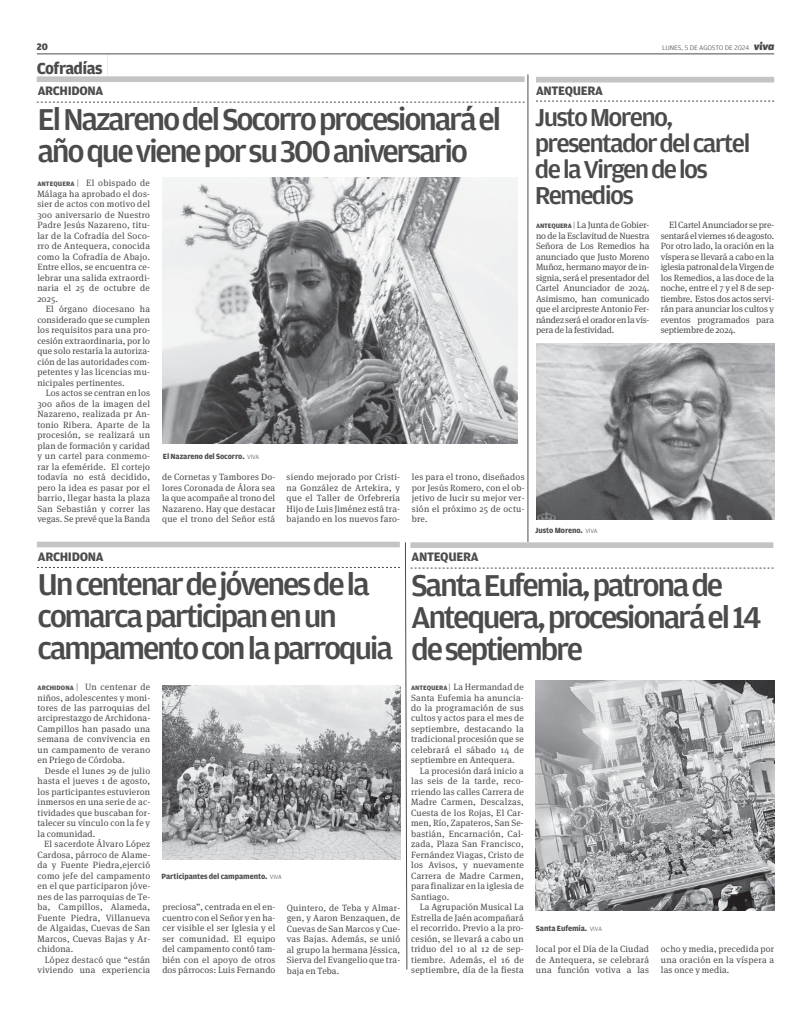
<style>
.page{position:relative;width:811px;height:1021px;background:#fff}
.page>*{position:absolute;margin:0;border:0;box-sizing:border-box;transform-origin:0 0}
.t1{font:500 32px/32px "Amplitude";letter-spacing:-.07em;color:#4b4b4d;scale:1.05 1}
.t2{font:500 26px/26px "Amplitude";letter-spacing:-.065em;color:#4b4b4d;scale:1.05 1}
.t3{font:700 17px "Amplitude";letter-spacing:-.035em;color:#4b4b4d}
.t4{font:700 13px "Amplitude";letter-spacing:-.025em;color:#4b4b4d}
.t5{font:900 10px "Amplitude";color:#4b4b4d}
.t6{font:9.1px/10.5px "Meta Serif OT";letter-spacing:.02em;color:#4b4b4d;text-align:justify}
.t7{font:700 8px "Amplitude";letter-spacing:-.015em;color:#4b4b4d}
.t8{font:300 7px "Amplitude";letter-spacing:-.01em;color:#4b4b4d;scale:1.1 1}
.s1{font-family:"Apex New";font-weight:800;font-style:italic;font-size:11px}
.s2{font-family:"Apex New";font-weight:100;font-size:23px}
.s3{font-family:"Amplitude";font-weight:700;font-size:6.8px}
.s4{font-family:"Amplitude";font-weight:300}
.s5{font-weight:300;font-size:6.5px}
</style>
<div class="page">
<hr style="left:37px;top:54px;width:737px;height:1px;background:#4b4b4d">
<div style="left:37px;top:541px;width:363px;height:6px;background:#eceded"></div>
<img style="left:162px;top:178px;width:355px;height:265px">
<div style="left:37px;top:76px;width:487px;height:6px;background:#c2c4c6"></div>
<svg style="left:37px;top:102px;width:487px;height:1px"></svg>
<svg style="left:37px;top:542px;width:736px;height:427px"></svg>
<hr style="left:528px;top:74px;width:1px;height:468px;background:#4b4b4d">
<div style="left:536px;top:77px;width:238px;height:5px;background:#c2c4c6"></div>
<svg style="left:536px;top:101px;width:238px;height:1px"></svg>
<img style="left:536px;top:343px;width:238px;height:177px">
<p class="t5" style="left:37px;top:41px;width:13px">20</p>
<p class="t8" style="left:662px;top:45px;width:103px">LUNES, 5 DE AGOSTO DE 2024 <span class="s1">viva</span></p>
<h3 class="t3" style="left:37px;top:61px;width:74px">Cofradías <span class="s2">|</span></h3>
<h3 class="t4" style="left:38px;top:86px;width:67px">ARCHIDONA</h3>
<h1 class="t1" style="left:37px;top:105px;width:443px">El Nazareno del Socorro procesionará el año que viene por su 300 aniversario</h1>
<p class="t6" style="left:37px;top:178px;width:114px"><span class="s3">ANTEQUERA</span> <span class="s4">|</span> El obispado de Málaga ha aprobado el dos&shy;sier de actos con motivo del 300 aniversario de Nuestro Padre Jesús Nazareno, titu&shy;lar de la Cofradía del Soco&shy;rro de Antequera, conocida como la Cofradía de Abajo.<br>Entre ellos, se encuentra ce&shy;lebrar una salida extraordi&shy;naria el 25 de octubre de 2025.</p>
<p class="t6" style="left:37px;top:304px;width:114px;text-indent:8px">El órgano diocesano ha considerado que se cumplen los requisitos para una pro&shy;cesión extraordinaria, por lo que solo restaría la autoriza&shy;ción de las autoridades com&shy;petentes y las licencias mu&shy;nicipales pertinentes.</p>
<p class="t6" style="left:37px;top:388px;width:114px;text-indent:8px">Los actos se centran en los 300 años de la imagen del Nazareno, realizada pr An&shy;tonio Ribera. Aparte de la procesión, se realizará un plan de formación y caridad y un cartel para conmemo&shy;rar la efeméride. El cortejo todavía no está decidido, pero la idea es pasar por el barrio, llegar hasta la plaza San Sebastián y correr las vegas. Se prevé que la Banda</p>
<h3 class="t4" style="left:38px;top:551px;width:67px">ARCHIDONA</h3>
<p class="t7" style="left:163px;top:451px;width:98px">El Nazareno del Socorro. <span class="s5">VIVA</span></p>
<p class="t6" style="left:162px;top:472px;width:115px">de Cornetas y Tambores Do&shy;lores Coronada de Álora sea la que acompañe al trono del Nazareno. Hay que destacar que el trono del Señor está</p>
<p class="t6" style="left:287px;top:472px;width:115px">siendo mejorado por Cristi&shy;na González de Artekira, y que el Taller de Orfebrería Hijo de Luis Jiménez está tra&shy;bajando en los nuevos faro-</p>
<p class="t6" style="left:412px;top:472px;width:114px">les para el trono, diseñados por Jesús Romero, con el ob&shy;jetivo de lucir su mejor ver&shy;sión el próximo 25 de octu&shy;bre.</p>
<h3 class="t4" style="left:411px;top:552px;width:69px">ANTEQUERA</h3>
<h3 class="t4" style="left:536px;top:86px;width:69px">ANTEQUERA</h3>
<h2 class="t2" style="left:535px;top:106px;width:207px">Justo Moreno, presentador del cartel de la Virgen de los<br>Remedios</h2>
<p class="t6" style="left:661px;top:220px;width:115px;text-indent:8px">El Cartel Anunciador se pre&shy;sentará el viernes 16 de agosto.<br>Por otro lado, la oración en la víspera se llevará a cabo en la iglesia patronal de la Virgen de los Remedios, a las doce de la noche, entre el 7 y el 8 de sep&shy;tiembre. Estos dos actos servi&shy;rán para anunciar los cultos y eventos programados para septiembre de 2024.</p>
<p class="t6" style="left:536px;top:220px;width:115px"><span class="s3">ANTEQUERA</span> <span class="s4">|</span> La Junta de Gobier&shy;no de la Esclavitud de Nuestra Señora de Los Remedios ha anunciado que Justo Moreno Muñoz, hermano mayor de in&shy;signia, será el presentador del Cartel Anunciador de 2024.<br>Asimismo, han comunicado que el arcipreste Antonio Fer&shy;nández será el orador en la vís&shy;pera de la festividad.</p>
<p class="t7" style="left:535px;top:527px;width:64px">Justo Moreno. <span class="s5">VIVA</span></p>
<h1 class="t1" style="left:38px;top:570px;width:340px">Un centenar de jóvenes de la comarca participan en un campamento con la parroquia</h1>
<p class="t6" style="left:38px;top:682px;width:114px"><span class="s3">ARCHIDONA</span> <span class="s4">|</span> Un centenar de niños, adolescentes y moni&shy;tores de las parroquias del arciprestazgo de Archidona-Campillos han pasado una semana de convivencia en un campamento de verano en Priego de Córdoba.</p>
<p class="t6" style="left:38px;top:766px;width:114px;text-indent:7px">Desde el lunes 29 de julio hasta el jueves 1 de agosto, los participantes estuvieron inmersos en una serie de ac&shy;tividades que buscaban for&shy;talecer su vínculo con la fe y la comunidad.</p>
<p class="t6" style="left:38px;top:839px;width:114px;text-indent:7px">El sacerdote Álvaro López Cardosa, párroco de Alame&shy;da y Fuente Piedra,ejerció como jefe del campamento en el que participaron jóve&shy;nes de las parroquias de Te&shy;ba, Campillos, Alameda, Fuente Piedra, Villanueva de Algaidas, Cuevas de San Marcos, Cuevas Bajas y Ar&shy;chidona.</p>
<p class="t6" style="left:38px;top:955px;width:114px;text-align:right">López destacó que “están viviendo una experiencia</p>
<p class="t7" style="left:162px;top:873px;width:122px">Participantes del campamento. <span class="s5">VIVA</span></p>
<p class="t6" style="left:162px;top:902px;width:115px">preciosa”, centrada en el en&shy;cuentro con el Señor y en ha&shy;cer visible el ser Iglesia y el ser comunidad. El equipo del campamento contó tam&shy;bién con el apoyo de otros dos párrocos: Luis Fernando</p>
<p class="t6" style="left:287px;top:902px;width:115px">Quintero, de Teba y Almar&shy;gen, y Aaron Benzaquen, de Cuevas de San Marcos y Cue&shy;vas Bajas. Además, se unió al grupo la hermana Jéssica, Sierva del Evangelio que tra&shy;baja en Teba.</p>
<h1 class="t1" style="left:411px;top:571px;width:336px">Santa Eufemia, patrona de<br>Antequera, procesionará el 14 de septiembre</h1>
<p class="t6" style="left:411px;top:682px;width:114px"><span class="s3">ANTEQUERA</span> <span class="s4">|</span> La Hermandad de</p>
<p class="t6" style="left:411px;top:692px;width:114px">Santa Eufemia ha anuncia-</p>
<p class="t6" style="left:411px;top:703px;width:114px">do la programación de sus</p>
<p class="t6" style="left:411px;top:713px;width:114px">cultos y actos para el mes de</p>
<p class="t6" style="left:411px;top:724px;width:114px">septiembre, destacando la</p>
<p class="t6" style="left:411px;top:734px;width:114px">tradicional procesión que se</p>
<p class="t6" style="left:411px;top:745px;width:114px">celebrará el sábado 14 de</p>
<p class="t6" style="left:411px;top:755px;width:105px">septiembre en Antequera.</p>
<p class="t6" style="left:420px;top:766px;width:106px">La procesión dará inicio a</p>
<p class="t6" style="left:411px;top:776px;width:114px">las seis de la tarde, reco-</p>
<p class="t6" style="left:411px;top:787px;width:114px">rriendo las calles Carrera de</p>
<p class="t6" style="left:411px;top:797px;width:114px">Madre Carmen, Descalzas,</p>
<p class="t6" style="left:411px;top:808px;width:114px">Cuesta de los Rojas, El Car-</p>
<p class="t6" style="left:411px;top:818px;width:114px">men, Río, Zapateros, San Se-</p>
<p class="t6" style="left:411px;top:829px;width:114px">bastián, Encarnación, Cal-</p>
<p class="t6" style="left:411px;top:839px;width:114px">zada, Plaza San Francisco,</p>
<p class="t6" style="left:411px;top:850px;width:114px">Fernández Viagas, Cristo de</p>
<p class="t6" style="left:411px;top:860px;width:114px">los Avisos, y nuevamente</p>
<p class="t6" style="left:411px;top:871px;width:114px">Carrera de Madre Carmen,</p>
<p class="t6" style="left:411px;top:881px;width:114px">para finalizar en la iglesia de</p>
<p class="t6" style="left:411px;top:892px;width:40px">Santiago.</p>
<p class="t6" style="left:420px;top:902px;width:106px">La Agrupación Musical La</p>
<p class="t6" style="left:411px;top:913px;width:114px">Estrella de Jaén acompañará</p>
<p class="t6" style="left:411px;top:923px;width:114px">el recorrido. Previo a la pro-</p>
<p class="t6" style="left:411px;top:934px;width:114px">cesión, se llevará a cabo un</p>
<p class="t6" style="left:411px;top:944px;width:114px">triduo del 10 al 12 de sep-</p>
<p class="t6" style="left:411px;top:955px;width:114px">tiembre. Además, el 16 de</p>
<p class="t6" style="left:411px;top:965px;width:114px">septiembre, día de la fiesta</p>
<p class="t7" style="left:536px;top:925px;width:68px">Santa Eufemia. <span class="s5">VIVA</span></p>
<p class="t6" style="left:536px;top:944px;width:115px">local por el Día de la Ciudad de Antequera, se celebrará una función votiva a las</p>
<p class="t6" style="left:661px;top:944px;width:115px">ocho y media, precedida por una oración en la víspera a las once y media.</p>
</div>
